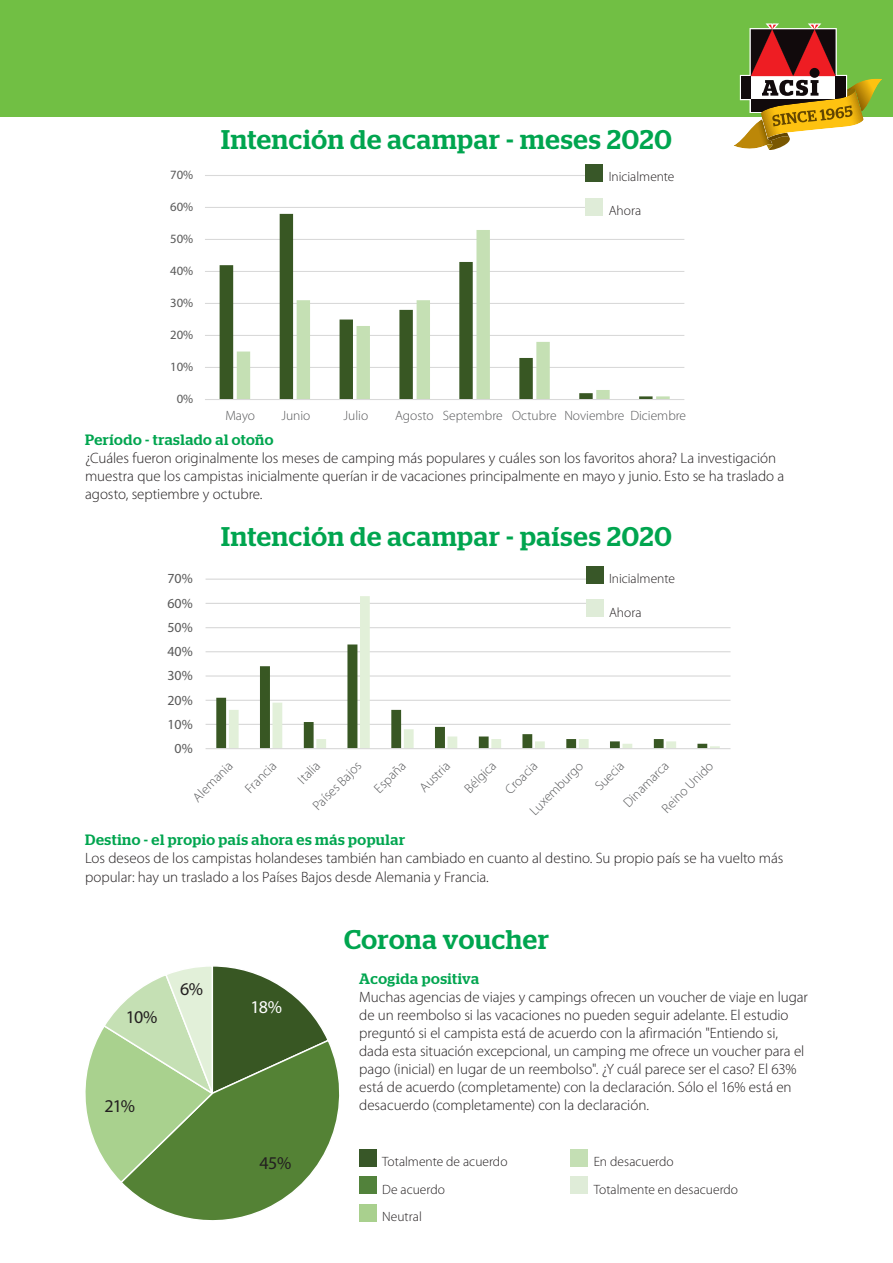
<style>
.page{position:relative;width:893px;height:1263px;background:#fff}
.page>*{position:absolute;margin:0;border:0;box-sizing:border-box;transform-origin:0 0}
.t1{font:500 27px "Stag";letter-spacing:.025em;color:#00a54f}
.t2{font:18px "Myriad Pro";color:#231f20}
.t3{font:18px "Myriad Pro";color:#fff}
.t4{font:300 15px/18px "Myriad Pro";letter-spacing:-.005em;color:#231f20}
.t5{font:500 15px "Stag";letter-spacing:.035em;color:#00a54f}
.t6{font:13.95px "Myriad Pro";letter-spacing:.005em;color:#595959}
.t7{font:300 13.5px/29.2px "Myriad Pro";color:#57585a}
.t8{font:300 13.5px/27.5px "Myriad Pro";color:#231f20}
.t9{font:12.75px "Myriad Pro";color:#595959}
</style>
<div class="page">
<svg style="left:85px;top:966px;width:255px;height:255px"></svg>
<div style="left:0;top:0;width:893px;height:116px;background:#71bf44"></div>
<svg style="left:205px;top:578px;width:526px;height:171px"></svg>
<div style="left:586px;top:566px;width:155px;height:55px;background:#fff"></div>
<div style="left:586px;top:566px;width:17px;height:17px;background:#385728"></div>
<div style="left:586px;top:600px;width:17px;height:17px;background:#dfecd8"></div>
<div style="left:359px;top:1149px;width:17px;height:17px;background:#385728"></div>
<div style="left:359px;top:1177px;width:17px;height:17px;background:#52823b"></div>
<div style="left:359px;top:1204px;width:17px;height:17px;background:#a9d08e"></div>
<div style="left:571px;top:1149px;width:17px;height:17px;background:#c4dfb4"></div>
<div style="left:571px;top:1177px;width:17px;height:17px;background:#dfecd8"></div>
<svg style="left:205px;top:164px;width:480px;height:236px"></svg>
<div style="left:586px;top:164px;width:103px;height:55px;background:#fff"></div>
<div style="left:586px;top:164px;width:17px;height:17px;background:#385728"></div>
<div style="left:586px;top:198px;width:17px;height:17px;background:#dfecd8"></div>
<svg style="left:733px;top:23px;width:149px;height:127px"></svg>
<p class="t9" style="left:170px;top:170px;width:25px">70%</p>
<p class="t9" style="left:170px;top:202px;width:25px">60%</p>
<p class="t9" style="left:170px;top:234px;width:25px">50%</p>
<p class="t9" style="left:170px;top:266px;width:25px">40%</p>
<p class="t9" style="left:170px;top:298px;width:25px">30%</p>
<p class="t9" style="left:170px;top:330px;width:25px">20%</p>
<p class="t9" style="left:170px;top:362px;width:25px">10%</p>
<p class="t9" style="left:177px;top:394px;width:18px">0%</p>
<h1 class="t1" style="left:221px;top:130px;width:452px">Intención de acampar - meses 2020</h1>
<p class="t8" style="left:609px;top:164px;width:67px">Inicialmente</p>
<p class="t8" style="left:609px;top:198px;width:34px">Ahora</p>
<p class="t7" style="left:225px;top:402px;width:31px">Mayo</p>
<p class="t7" style="left:281px;top:402px;width:31px">Junio</p>
<p class="t7" style="left:344px;top:402px;width:26px">Julio</p>
<p class="t7" style="left:395px;top:402px;width:293px">Agosto Septembre Octubre Noviembre Diciembre</p>
<p class="t9" style="left:225px;top:411px;width:21px">Mei</p>
<p class="t9" style="left:284px;top:411px;width:23px">Juni</p>
<p class="t9" style="left:346px;top:411px;width:19px">Juli</p>
<p class="t9" style="left:390px;top:411px;width:294px">Augustus September Oktober November December</p>
<p class="t5" style="left:85px;top:434px;width:190px">Período - traslado al otoño</p>
<p class="t4" style="left:85px;top:450px;width:701px">¿Cuáles fueron originalmente los meses de camping más populares y cuáles son los favoritos ahora? La investigación muestra que los campistas inicialmente querían ir de vacaciones principalmente en mayo y junio. Esto se ha traslado a agosto, septiembre y octubre.</p>
<p class="t6" style="left:167px;top:573px;width:27px">70%</p>
<p class="t6" style="left:167px;top:598px;width:27px">60%</p>
<p class="t6" style="left:167px;top:622px;width:27px">50%</p>
<p class="t6" style="left:167px;top:646px;width:27px">40%</p>
<p class="t6" style="left:167px;top:670px;width:27px">30%</p>
<p class="t6" style="left:167px;top:695px;width:27px">20%</p>
<p class="t6" style="left:167px;top:719px;width:27px">10%</p>
<p class="t6" style="left:175px;top:743px;width:20px">0%</p>
<h1 class="t1" style="left:221px;top:527px;width:452px">Intención de acampar - países 2020</h1>
<p class="t8" style="left:609px;top:566px;width:67px">Inicialmente</p>
<p class="t8" style="left:609px;top:600px;width:34px">Ahora</p>
<p class="t7" style="left:654px;top:801px;width:68px;rotate:-45deg">Reino Unido</p>
<p class="t7" style="left:567px;top:758px;width:36px;text-indent:-63px;rotate:-45deg">Luxemburgo<br>Suecia</p>
<p class="t7" style="left:616px;top:795px;width:60px;rotate:-45deg">Dinamarca</p>
<p class="t7" style="left:185px;top:790px;width:52px;rotate:-45deg">Alemania</p>
<p class="t7" style="left:238px;top:781px;width:40px;rotate:-45deg">Francia</p>
<p class="t7" style="left:285px;top:778px;width:64px;text-indent:8px;rotate:-45deg">Italia<br>Países Bajos</p>
<p class="t7" style="left:367px;top:781px;width:40px;rotate:-45deg">España</p>
<p class="t7" style="left:412px;top:780px;width:39px;rotate:-45deg">Austria</p>
<p class="t7" style="left:477px;top:761px;width:41px;text-indent:-28px;rotate:-45deg">Bélgica<br>Croacia</p>
<p class="t5" style="left:85px;top:835px;width:322px">Destino - el propio país ahora es más popular</p>
<p class="t4" style="left:85px;top:851px;width:700px">Los deseos de los campistas holandeses también han cambiado en cuanto al destino. Su propio país se ha vuelto más popular: hay un traslado a los Países Bajos desde Alemania y Francia.</p>
<p class="t2" style="left:126px;top:1006px;width:33px">10%</p>
<p class="t2" style="left:180px;top:978px;width:25px">6%</p>
<p class="t2" style="left:105px;top:1095px;width:32px">21%</p>
<p class="t3" style="left:251px;top:996px;width:33px">18%</p>
<p class="t2" style="left:260px;top:1152px;width:33px">45%</p>
<h1 class="t1" style="left:344px;top:929px;width:206px">Corona voucher</h1>
<p class="t5" style="left:359px;top:973px;width:122px">Acogida positiva</p>
<p class="t4" style="left:359px;top:989px;width:450px">Muchas agencias de viajes y campings ofrecen un voucher de viaje en lugar de un reembolso si las vacaciones no pueden seguir adelante. El estudio preguntó si el campista está de acuerdo con la afirmación "Entiendo si, dada esta situación excepcional, un camping me ofrece un voucher para el pago (inicial) en lugar de un reembolso". ¿Y cuál parece ser el caso? El 63% está de acuerdo (completamente) con la declaración. Sólo el 16% está en desacuerdo (completamente) con la declaración.</p>
<p class="t8" style="left:382px;top:1149px;width:127px">Totalmente de acuerdo<br>De acuerdo<br>Neutral</p>
<p class="t8" style="left:594px;top:1149px;width:146px">En desacuerdo<br>Totalmente en desacuerdo</p>
</div>
